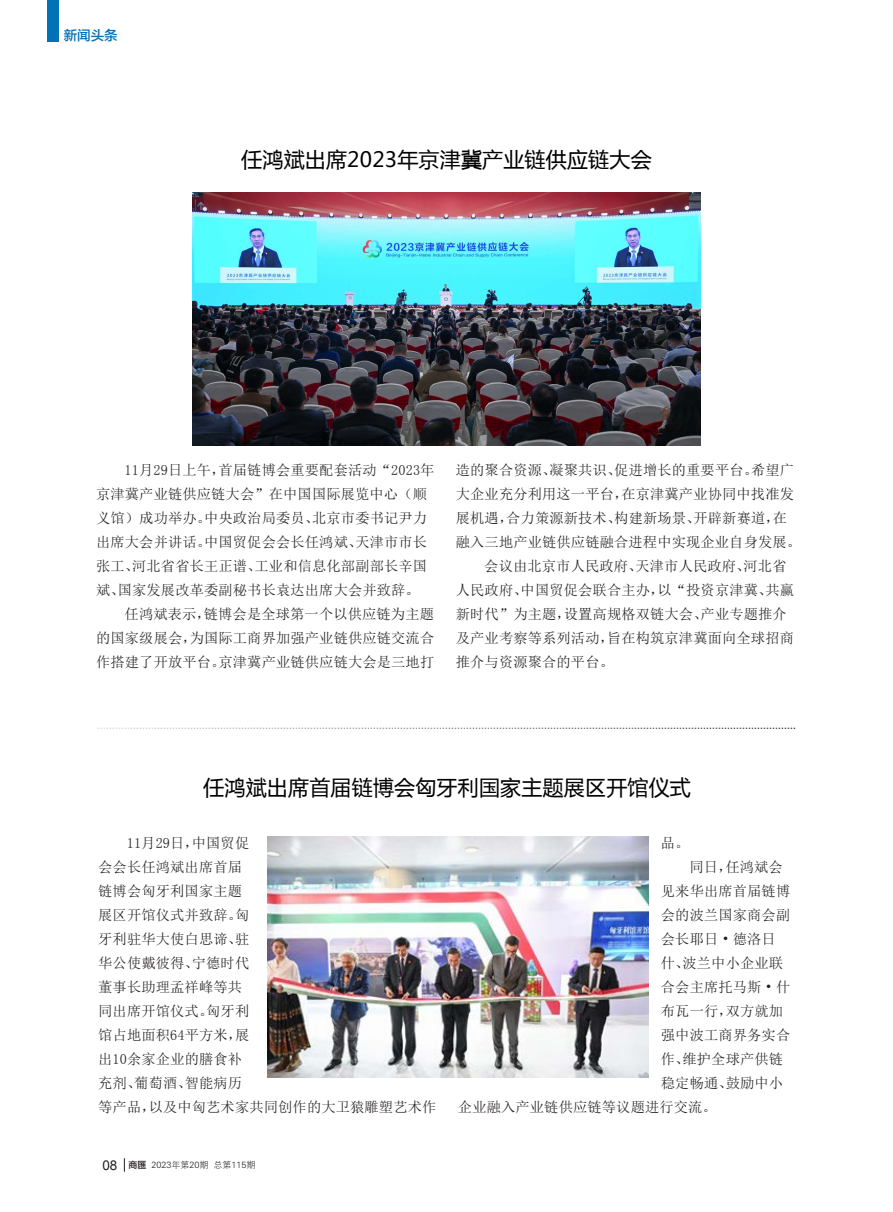
<style>
.page{position:relative;width:893px;height:1212px;background:#fff}
.page>*{position:absolute;margin:0;border:0;box-sizing:border-box;transform-origin:0 0}
.正文{font:21px "Microsoft Ya Hei";letter-spacing:.01em;color:#000}
.正文-2{font:14.25px/24px "Sim Sun";letter-spacing:.01em;color:#231f20}
.t1{font:13.5px "FZLTZHK GBK1 0";color:#0073b6}
.t2{font:9px "FZXH1 JW GB1 0";color:#231f20}
.s1{font-family:"Arial";font-size:13.5px}
.s2{font-family:"FZLTZHK GBK1 0"}
</style>
<div class="page">
<svg style="left:124px;top:1158px;width:1px;height:14px"></svg>
<div style="left:47px;top:0;width:11px;height:41px;background:#0073b6"></div>
<svg style="left:98px;top:728px;width:697px;height:1px"></svg>
<img style="left:268px;top:836px;width:380px;height:241px">
<img style="left:192px;top:192px;width:509px;height:253px">
<p class="t1" style="left:64px;top:28px;width:55px">新闻头条</p>
<p class="正文" style="left:241px;top:145px;width:412px">任鸿斌出席2023年京津冀产业链供应链大会</p>
<p class="正文-2" style="left:96px;top:458px;width:340px;text-indent:28px">11月29日上午，首届链博会重要配套活动“2023年京津冀产业链供应链大会”在中国国际展览中心（顺义馆）成功举办。中央政治局委员、北京市委书记尹力出席大会并讲话。中国贸促会会长任鸿斌、天津市市长张工、河北省省长王正谱、工业和信息化部副部长辛国斌、国家发展改革委副秘书长袁达出席大会并致辞。</p>
<p class="正文-2" style="left:96px;top:602px;width:340px;text-align:justify;text-indent:28px">任鸿斌表示，链博会是全球第一个以供应链为主题的国家级展会，为国际工商界加强产业链供应链交流合作搭建了开放平台。京津冀产业链供应链大会是三地打</p>
<p class="正文-2" style="left:456px;top:458px;width:347px">造的聚合资源、凝聚共识、促进增长的重要平台。希望广大企业充分利用这一平台，在京津冀产业协同中找准发展机遇，合力策源新技术、构建新场景、开辟新赛道，在融入三地产业链供应链融合进程中实现企业自身发展。</p>
<p class="正文-2" style="left:456px;top:554px;width:340px;text-indent:28px">会议由北京市人民政府、天津市人民政府、河北省人民政府、中国贸促会联合主办，以“投资京津冀、共赢新时代”为主题，设置高规格双链大会、产业专题推介及产业考察等系列活动，旨在构筑京津冀面向全球招商推介与资源聚合的平台。</p>
<p class="正文" style="left:203px;top:773px;width:489px">任鸿斌出席首届链博会匈牙利国家主题展区开馆仪式</p>
<p class="正文-2" style="left:98px;top:831px;width:340px;text-indent:28px">11月29日，中国贸促<br>会会长任鸿斌出席首届<br>链博会匈牙利国家主题<br>展区开馆仪式并致辞。匈<br>牙利驻华大使白思谛、驻<br>华公使戴彼得、宁德时代<br>董事长助理孟祥峰等共<br>同出席开馆仪式。匈牙利<br>馆占地面积64平方米，展<br>出10余家企业的膳食补<br>充剂、葡萄酒、智能病历<br>等产品，以及中匈艺术家共同创作的大卫猿雕塑艺术作</p>
<p class="正文-2" style="left:661px;top:831px;width:30px">品。</p>
<p class="正文-2" style="left:689px;top:855px;width:95px">同日，任鸿斌会</p>
<p class="正文-2" style="left:661px;top:879px;width:131px">见来华出席首届链博</p>
<p class="正文-2" style="left:661px;top:903px;width:131px">会的波兰国家商会副</p>
<p class="正文-2" style="left:661px;top:927px;width:116px">会长耶日 • 德洛日</p>
<p class="正文-2" style="left:661px;top:951px;width:124px">什、波兰中小企业联</p>
<p class="正文-2" style="left:661px;top:975px;width:131px">合会主席托马斯 • 什</p>
<p class="正文-2" style="left:661px;top:999px;width:124px">布瓦一行，双方就加</p>
<p class="正文-2" style="left:661px;top:1023px;width:131px">强中波工商界务实合</p>
<p class="正文-2" style="left:661px;top:1047px;width:124px">作、维护全球产供链</p>
<p class="正文-2" style="left:661px;top:1071px;width:124px">稳定畅通、鼓励中小</p>
<p class="正文-2" style="left:458px;top:1095px;width:260px">企业融入产业链供应链等议题进行交流。</p>
<p class="t2" style="left:102px;top:1160px;width:154px"><span class="s1">08</span> <span class="s2">商匯</span> 2023年第20期 总第115期</p>
</div>
